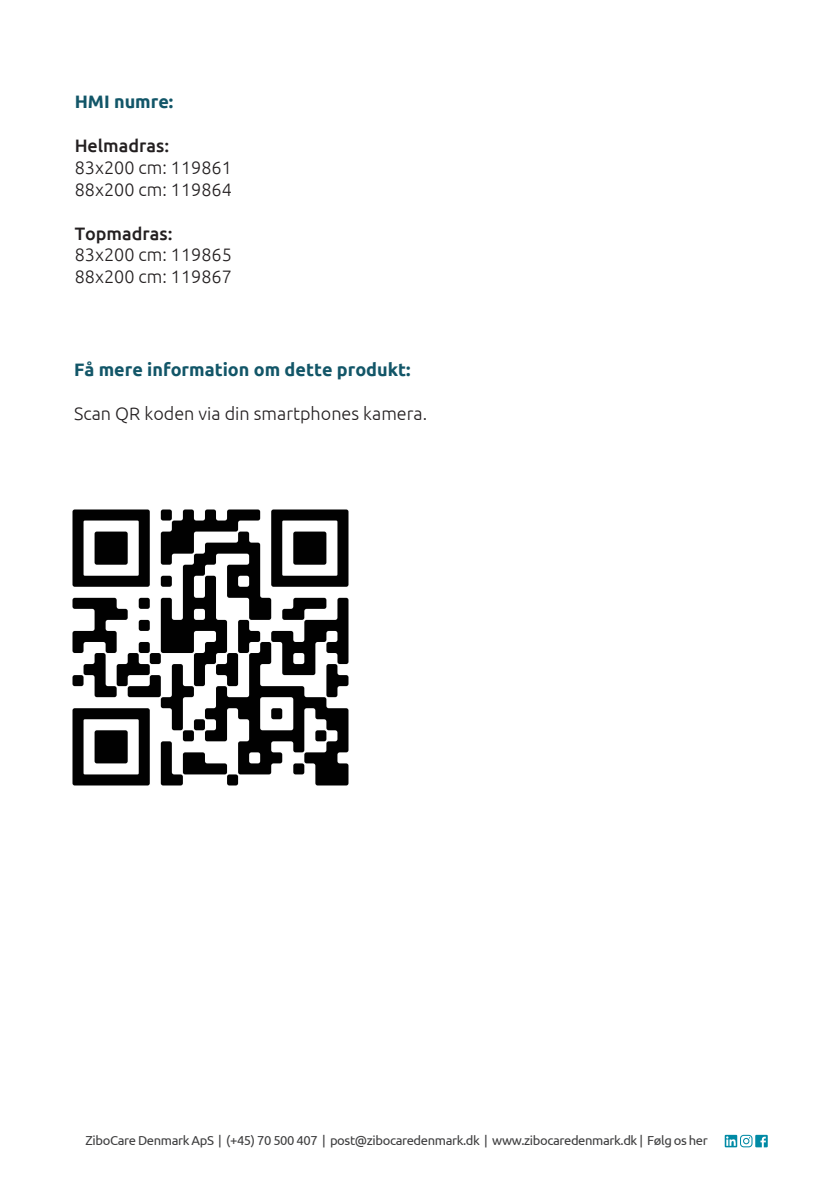
<style>
.page{position:relative;width:840px;height:1191px;background:#fff}
.page>*{position:absolute;margin:0;border:0;box-sizing:border-box;transform-origin:0 0}
.t1{font:300 18px/22px "Ubuntu";color:#231f20}
.t2{font:700 18px "Ubuntu";color:#125668}
.t3{font:500 18px "Ubuntu";color:#231f20}
.t4{font:13px "Ubuntu";letter-spacing:-.03em;color:#3e3e3f}
</style>
<div class="page">
<img style="left:72px;top:509px;width:277px;height:277px">
<svg style="left:724px;top:1134px;width:43px;height:13px"></svg>
<p class="t2" style="left:75px;top:91px;width:100px">HMI numre:</p>
<p class="t3" style="left:75px;top:135px;width:96px">Helmadras:</p>
<p class="t1" style="left:75px;top:156px;width:159px">83x200 cm: 119861<br>88x200 cm: 119864</p>
<p class="t3" style="left:75px;top:222px;width:99px">Topmadras:</p>
<p class="t1" style="left:75px;top:243px;width:159px">83x200 cm: 119865<br>88x200 cm: 119867</p>
<p class="t2" style="left:74px;top:359px;width:338px">Få mere information om dette produkt:</p>
<p class="t1" style="left:74px;top:402px;width:354px">Scan QR koden via din smartphones kamera.</p>
<p class="t4" style="left:85px;top:1132px;width:623px">ZiboCare Denmark ApS | (+45) 70 500 407 | post@zibocaredenmark.dk | www.zibocaredenmark.dk | Følg os her</p>
</div>
